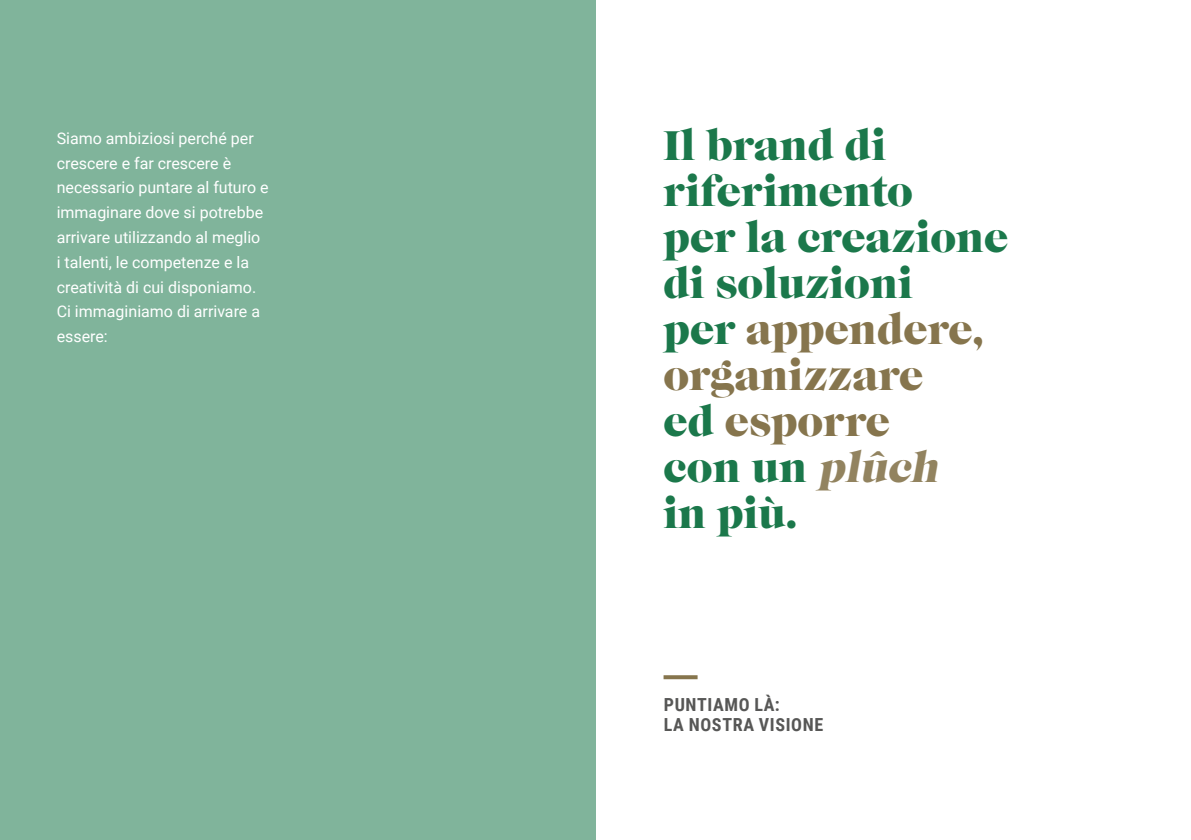
<style>
.page{position:relative;width:1191px;height:840px;background:#fff}
.page>*{position:absolute;margin:0;border:0;box-sizing:border-box;transform-origin:0 0}
.t1{font:43px/46px "Caslon Gra D";color:#1b784b}
.t2{font:700 18px/20px "Roboto Condensed";letter-spacing:.035em;color:#575756}
.t3{font:16px/24.8px "Roboto";color:#fff}
.s1{color:#86754d}
.s2{font-style:italic;color:#92835f}
</style>
<div class="page">
<div style="left:0;top:0;width:595px;height:839px;background:#80b49b"></div>
<svg style="left:663px;top:675px;width:34px;height:3px"></svg>
<p class="t3" style="left:57px;top:125px;width:213px">Siamo ambiziosi perché per crescere e far crescere è necessario puntare al futuro e immaginare dove si potrebbe arrivare utilizzando al meglio<br>i talenti, le competenze e la creatività di cui disponiamo.<br>Ci immaginiamo di arrivare a essere:</p>
<h1 class="t1" style="left:663px;top:124px;width:346px">Il brand di riferimento<br>per la creazione di soluzioni<br>per <span class="s1">appendere, organizzare<br></span>ed <span class="s1">esporre<br></span>c o n u n <span class="s2">plûch<br></span>in più.</h1>
<p class="t2" style="left:664px;top:693px;width:161px">PUNTIAMO LÀ:<br>LA NOSTRA VISIONE</p>
</div>
